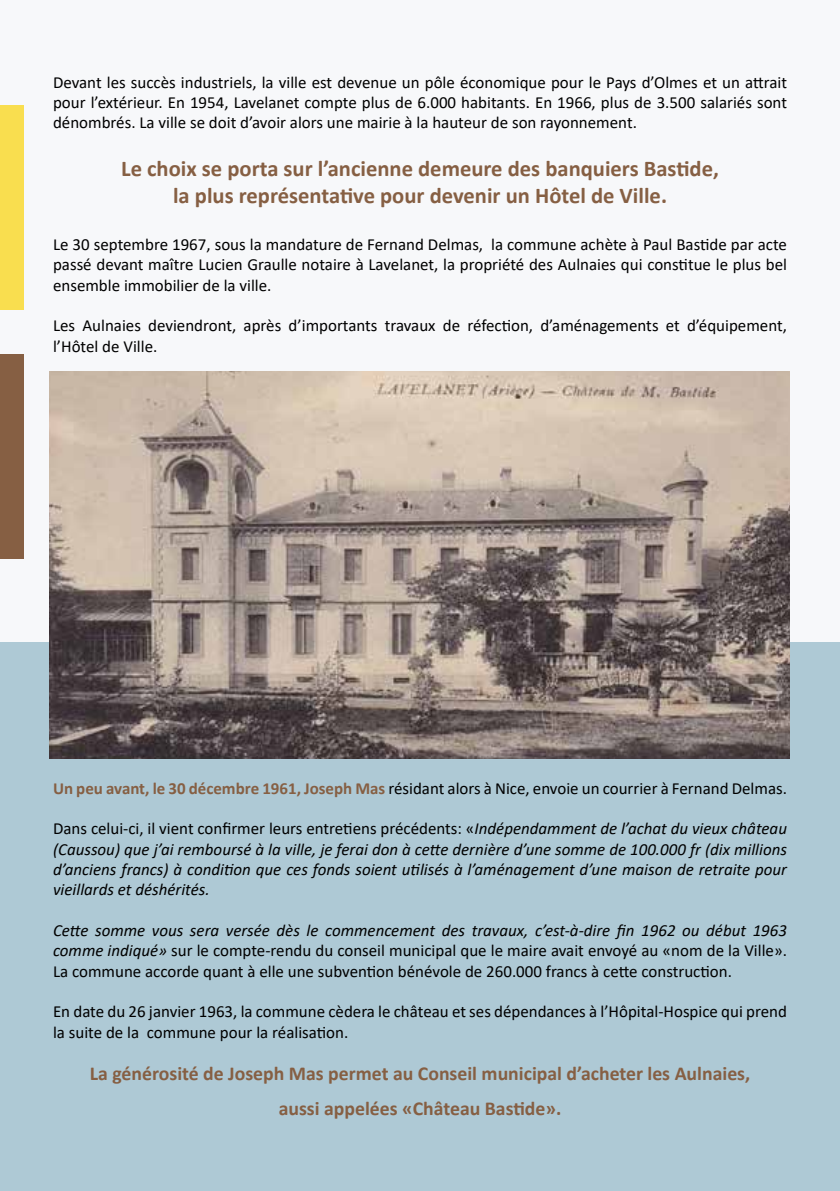
<style>
.page{position:relative;width:840px;height:1191px;background:#fff}
.page>*{position:absolute;margin:0;border:0;box-sizing:border-box;transform-origin:0 0}
.t1{font:700 22.6px/27px "Calibri";color:#865f43;text-align:center}
.t2{font:700 19.8px/35.8px "Calibri";color:#865f43;text-align:center}
.t3{font:17px/20.4px "Calibri";color:#000;text-align:justify}
.t4{font:italic 17px/20.4px "Calibri";color:#000;text-align:justify}
.s1{font-weight:700;color:#865f43}
.s2{font-style:normal}
.s3{font-style:italic}
</style>
<div class="page">
<div style="left:0;top:0;width:839px;height:1191px;background:#f7f8fa"></div>
<div style="left:0;top:642px;width:839px;height:549px;background:#aec9d5"></div>
<div style="left:0;top:354px;width:24px;height:205px;background:#865f43"></div>
<div style="left:0;top:104px;width:24px;height:205px;background:#f9de4f"></div>
<img style="left:49px;top:372px;width:740px;height:386px">
<p class="t3" style="left:53px;top:71px;width:735px">Devant les succès industriels, la ville est devenue un pôle économique pour le Pays d’Olmes et un attrait pour l’extérieur. En 1954, Lavelanet compte plus de 6.000 habitants. En 1966, plus de 3.500 salariés sont dénombrés. La ville se doit d’avoir alors une mairie à la hauteur de son rayonnement.</p>
<h1 class="t1" style="left:121px;top:154px;width:599px">Le choix se porta sur l’ancienne demeure des banquiers Bastide, la plus représentative pour devenir un Hôtel de Ville.</h1>
<p class="t3" style="left:53px;top:234px;width:735px">Le 30 septembre 1967, sous la mandature de Fernand Delmas, la commune achète à Paul Bastide par acte passé devant maître Lucien Graulle notaire à Lavelanet, la propriété des Aulnaies qui constitue le plus bel ensemble immobilier de la ville.</p>
<p class="t3" style="left:53px;top:315px;width:735px">Les Aulnaies deviendront, après d’importants travaux de réfection, d’aménagements et d’équipement, l’Hôtel de Ville.</p>
<p class="t3" style="left:53px;top:777px;width:735px"><span class="s1">Un peu avant, le 30 décembre 1961, Joseph Mas</span> résidant alors à Nice, envoie un courrier à Fernand Delmas.</p>
<p class="t4" style="left:53px;top:818px;width:735px"><span class="s2">Dans celui-ci, il vient confirmer leurs entretiens précédents: «</span>Indépendamment de l’achat du vieux château (Caussou) que j’ai remboursé à la ville, je ferai don à cette dernière d’une somme de 100.000 fr (dix millions d’anciens francs) à condition que ces fonds soient utilisés à l’aménagement d’une maison de retraite pour vieillards et déshérités.</p>
<p class="t3" style="left:53px;top:919px;width:735px"><span class="s3">Cette somme vous sera versée dès le commencement des travaux, c’est-à-dire fin 1962 ou début 1963 comme indiqué»</span> sur le compte-rendu du conseil municipal que le maire avait envoyé au «nom de la Ville».<br>La commune accorde quant à elle une subvention bénévole de 260.000 francs à cette construction.</p>
<p class="t3" style="left:53px;top:1001px;width:735px">En date du 26 janvier 1963, la commune cèdera le château et ses dépendances à l’Hôpital-Hospice qui prend la suite de la commune pour la réalisation.</p>
<p class="t2" style="left:90px;top:1054px;width:661px">La générosité de Joseph Mas permet au Conseil municipal d’acheter les Aulnaies, aussi appelées «Château Bastide».</p>
</div>
